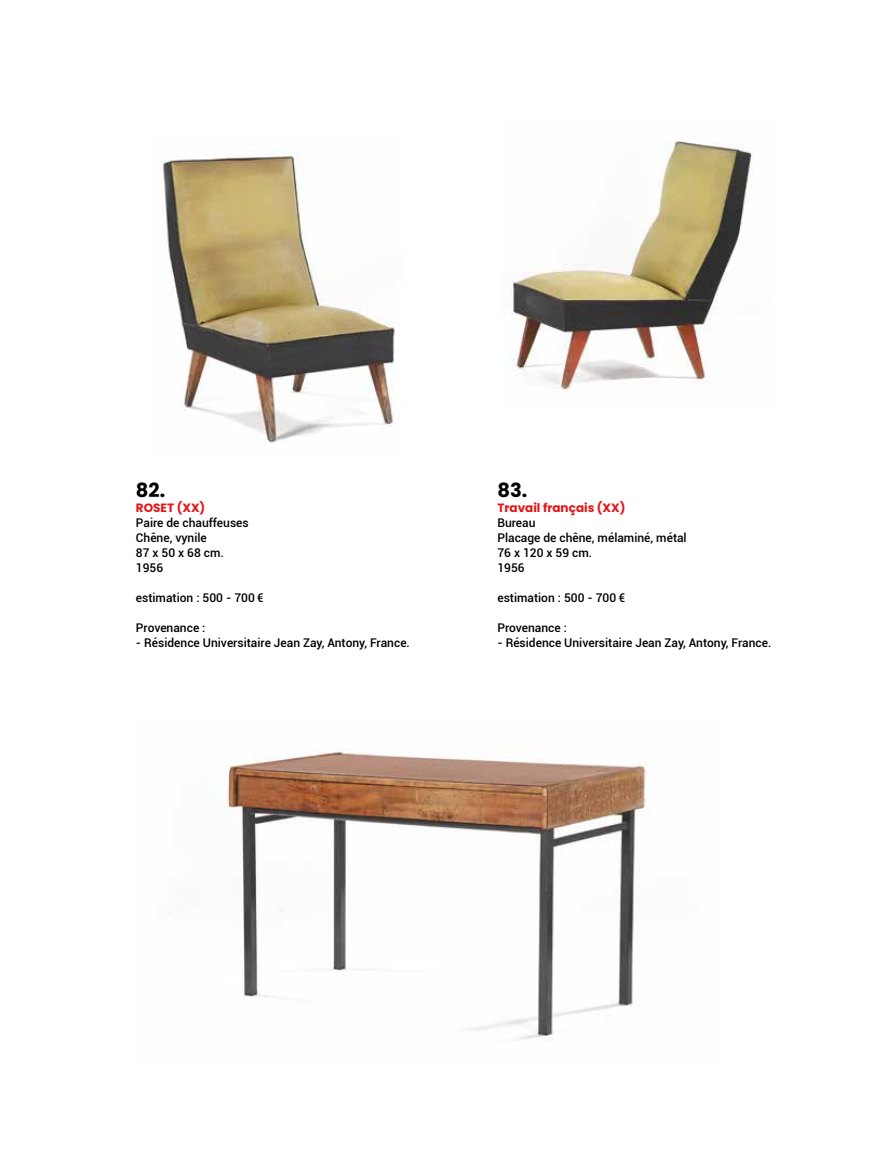
<style>
.page{position:relative;width:893px;height:1149px;background:#fff}
.page>*{position:absolute;margin:0;border:0;box-sizing:border-box;transform-origin:0 0}
.t1{font:700 19.5px "Poppins";color:#000}
.t2{font:500 12px/15px "Roboto";color:#000}
.t3{font:700 12px "Poppins";color:#e41517}
</style>
<div class="page">
<img style="left:511px;top:141px;width:241px;height:252px">
<img style="left:161px;top:152px;width:234px;height:291px">
<img style="left:225px;top:748px;width:421px;height:293px">
<h1 class="t1" style="left:136px;top:478px;width:31px">82.</h1>
<p class="t3" style="left:136px;top:500px;width:71px">ROSET (XX)</p>
<p class="t2" style="left:136px;top:514px;width:114px">Paire de chauffeuses<br>Chêne, vynile<br>87 x 50 x 68 cm.<br>1956</p>
<p class="t2" style="left:136px;top:589px;width:129px">estimation : 500 - 700 €</p>
<p class="t2" style="left:136px;top:619px;width:71px">Provenance :</p>
<p class="t2" style="left:136px;top:634px;width:276px">- Résidence Universitaire Jean Zay, Antony, France.</p>
<h1 class="t1" style="left:497px;top:478px;width:31px">83.</h1>
<p class="t3" style="left:497px;top:500px;width:130px">Travail français (XX)</p>
<p class="t2" style="left:497px;top:514px;width:191px">Bureau<br>Placage de chêne, mélaminé, métal<br>76 x 120 x 59 cm.<br>1956</p>
<p class="t2" style="left:497px;top:589px;width:129px">estimation : 500 - 700 €</p>
<p class="t2" style="left:497px;top:619px;width:71px">Provenance :</p>
<p class="t2" style="left:497px;top:634px;width:276px">- Résidence Universitaire Jean Zay, Antony, France.</p>
</div>
